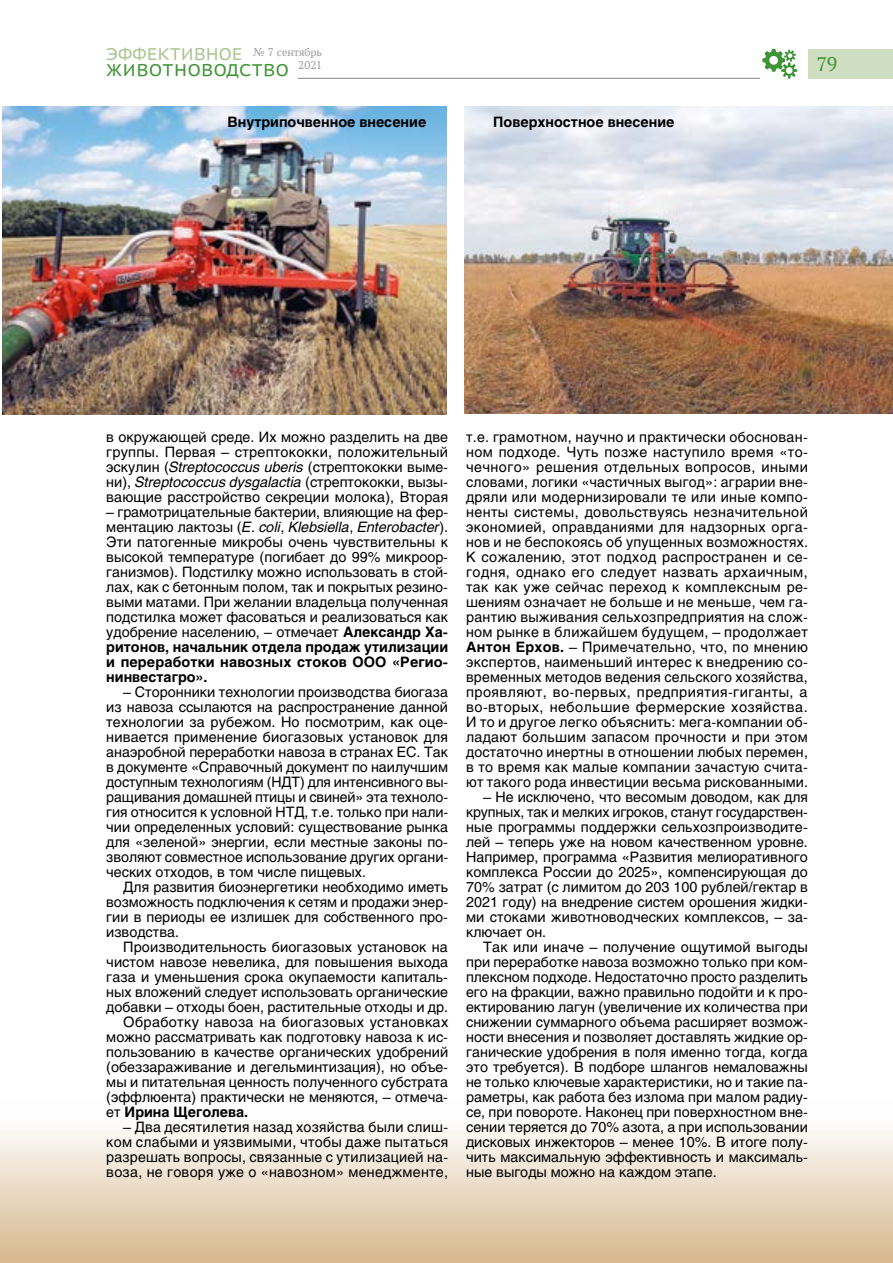
<style>
.page{position:relative;width:893px;height:1263px;background:#fff}
.page>*{position:absolute;margin:0;border:0;box-sizing:border-box;transform-origin:0 0}
.t1{font:21px "PT Astra Serif";color:#3f9436}
.t2{font:18px/16.5px "PT Astra Sans";letter-spacing:.03em;color:#3f9436}
.t3{font:14.25px/15px "Helios C";color:#000;text-align:justify}
.t4{font:700 14.25px "Helios C";color:#000}
.t5{font:14.25px "Helios C";letter-spacing:.02em;color:#000}
.t6{font:12px "PT Astra Serif";color:#9d9d9c}
.s1{color:#acc594}
.s2{font-style:italic}
.s3{font-weight:700}
.s4{font-weight:400}
</style>
<div class="page">
<div style="left:808px;top:49px;width:85px;height:30px;background:#cfddc0"></div>
<hr style="left:298px;top:78px;width:462px;height:1px;background:#878787">
<svg style="left:762px;top:49px;width:35px;height:30px"></svg>
<div style="left:0;top:1099px;width:893px;height:164px;background:linear-gradient(to bottom,#fff,#d7b88f)"></div>
<img style="left:2px;top:106px;width:444px;height:309px">
<img style="left:465px;top:106px;width:428px;height:307px">
<p class="t2" style="left:106px;top:45px;width:217px"><span class="s1">ЭФФЕКТИВНОЕ<br></span>ЖИВОТНОВОДСТВО <sup>2021</sup></p>
<h1 class="t1" style="left:816px;top:51px;width:22px">79</h1>
<p class="t6" style="left:253px;top:45px;width:70px">№ 7 сентябрь</p>
<p class="t4" style="left:228px;top:114px;width:200px">Внутрипочвенное внесение</p>
<p class="t4" style="left:493px;top:114px;width:183px">Поверхностное внесение</p>
<p class="t3" style="left:106px;top:430px;width:343px">в окружающей среде. Их можно разделить на две группы. Первая – стрептококки, положительный эскулин (<span class="s2">Streptococcus uberis</span> (стрептококки выме&shy;ни), <span class="s2">Streptococcus dysgalactia</span> (стрептококки, вызы&shy;вающие расстройство секреции молока), Вторая</p>
<p class="t3" style="left:106px;top:505px;width:343px">– грамотрицательные бактерии, влияющие на фер&shy;ментацию лактозы (<span class="s2">E. coli</span>, <span class="s2">Klebsiella</span>, <span class="s2">Enterobacter</span>).<br>Эти патогенные микробы очень чувствительны к высокой температуре (погибает до 99% микроор&shy;ганизмов). Подстилку можно использовать в стой&shy;лах, как с бетонным полом, так и покрытых резино&shy;выми матами. При желании владельца полученная подстилка может фасоваться и реализоваться как удобрение населению, – отмечает <span class="s3">Александр Ха&shy;ритонов, начальник отдела продаж утилизации и переработки навозных стоков ООО «Регио&shy;нинвестагро».</span></p>
<p class="t3" style="left:106px;top:685px;width:343px;text-indent:17px">– Сторонники технологии производства биогаза из навоза ссылаются на распространение данной технологии за рубежом. Но посмотрим, как оце&shy;нивается применение биогазовых установок для анаэробной переработки навоза в странах ЕС. Так в документе «Справочный документ по наилучшим доступным технологиям (НДТ) для интенсивного вы&shy;ращивания домашней птицы и свиней» эта техноло&shy;гия относится к условной НТД, т.е. только при нали&shy;чии определенных условий: существование рынка для «зеленой» энергии, если местные законы по&shy;зволяют совместное использование других органи&shy;ческих отходов, в том числе пищевых.</p>
<p class="t3" style="left:106px;top:880px;width:343px;text-indent:17px">Для развития биоэнергетики необходимо иметь возможность подключения к сетям и продажи энер&shy;гии в периоды ее излишек для собственного про&shy;изводства.</p>
<p class="t3" style="left:123px;top:940px;width:326px">Производительность биогазовых установок на</p>
<p class="t3" style="left:106px;top:955px;width:343px">чистом навозе невелика, для повышения выхода</p>
<p class="t3" style="left:106px;top:970px;width:343px">газа и уменьшения срока окупаемости капиталь-</p>
<p class="t3" style="left:106px;top:985px;width:343px">ных вложений следует использовать органические</p>
<p class="t3" style="left:106px;top:1000px;width:343px">добавки – отходы боен, растительные отходы и др.</p>
<p class="t5" style="left:123px;top:1014px;width:326px">Обработку навоза на биогазовых установках</p>
<p class="t3" style="left:106px;top:1030px;width:343px">можно рассматривать как подготовку навоза к ис-</p>
<p class="t3" style="left:106px;top:1045px;width:343px">пользованию в качестве органических удобрений</p>
<p class="t3" style="left:106px;top:1060px;width:343px">(обеззараживание и дегельминтизация), но объе-</p>
<p class="t3" style="left:106px;top:1075px;width:343px">мы и питательная ценность полученного субстрата</p>
<p class="t3" style="left:106px;top:1090px;width:343px">(эффлюента) практически не меняются, – отмеча-</p>
<p class="t4" style="left:106px;top:1104px;width:143px"><span class="s4">ет</span> Ирина Щеголева.</p>
<p class="t3" style="left:106px;top:1120px;width:343px;text-indent:17px">– Два десятилетия назад хозяйства были слиш&shy;ком слабыми и уязвимыми, чтобы даже пытаться разрешать вопросы, связанные с утилизацией на&shy;воза, не говоря уже о «навозном» менеджменте,</p>
<p class="t3" style="left:466px;top:430px;width:343px">т.е. грамотном, научно и практически обоснован&shy;ном подходе. Чуть позже наступило время «то&shy;чечного» решения отдельных вопросов, иными словами, логики «частичных выгод»: аграрии вне&shy;дряли или модернизировали те или иные компо&shy;ненты системы, довольствуясь незначительной экономией, оправданиями для надзорных орга&shy;нов и не беспокоясь об упущенных возможностях.<br>К сожалению, этот подход распространен и се&shy;годня, однако его следует назвать архаичным, так как уже сейчас переход к комплексным ре&shy;шениям означает не больше и не меньше, чем га&shy;рантию выживания сельхозпредприятия на слож&shy;ном рынке в ближайшем будущем, – продолжает <span class="s3">Антон Ерхов.</span> – Примечательно, что, по мнению экспертов, наименьший интерес к внедрению со&shy;временных методов ведения сельского хозяйства, проявляют, во-первых, предприятия-гиганты, а во-вторых, небольшие фермерские хозяйства.<br>И то и другое легко объяснить: мега-компании об&shy;ладают большим запасом прочности и при этом достаточно инертны в отношении любых перемен, в то время как малые компании зачастую счита&shy;ют такого рода инвестиции весьма рискованными.</p>
<p class="t3" style="left:466px;top:790px;width:343px;text-indent:17px">– Не исключено, что весомым доводом, как для крупных, так и мелких игроков, станут государствен&shy;ные программы поддержки сельхозпроизводите&shy;лей – теперь уже на новом качественном уровне.<br>Например, программа «Развития мелиоративного комплекса России до 2025», компенсирующая до 70% затрат (с лимитом до 203 100 рублей/гектар в 2021 году) на внедрение систем орошения жидки&shy;ми стоками животноводческих комплексов, – за&shy;ключает он.</p>
<p class="t3" style="left:466px;top:940px;width:343px;text-indent:17px">Так или иначе – получение ощутимой выгоды при переработке навоза возможно только при ком&shy;плексном подходе. Недостаточно просто разделить его на фракции, важно правильно подойти и к про&shy;ектированию лагун (увеличение их количества при снижении суммарного объема расширяет возмож&shy;ности внесения и позволяет доставлять жидкие ор&shy;ганические удобрения в поля именно тогда, когда это требуется). В подборе шлангов немаловажны не только ключевые характеристики, но и такие па&shy;раметры, как работа без излома при малом радиу&shy;се, при повороте. Наконец при поверхностном вне&shy;сении теряется до 70% азота, а при использовании дисковых инжекторов – менее 10%. В итоге полу&shy;чить максимальную эффективность и максималь&shy;ные выгоды можно на каждом этапе.</p>
</div>
